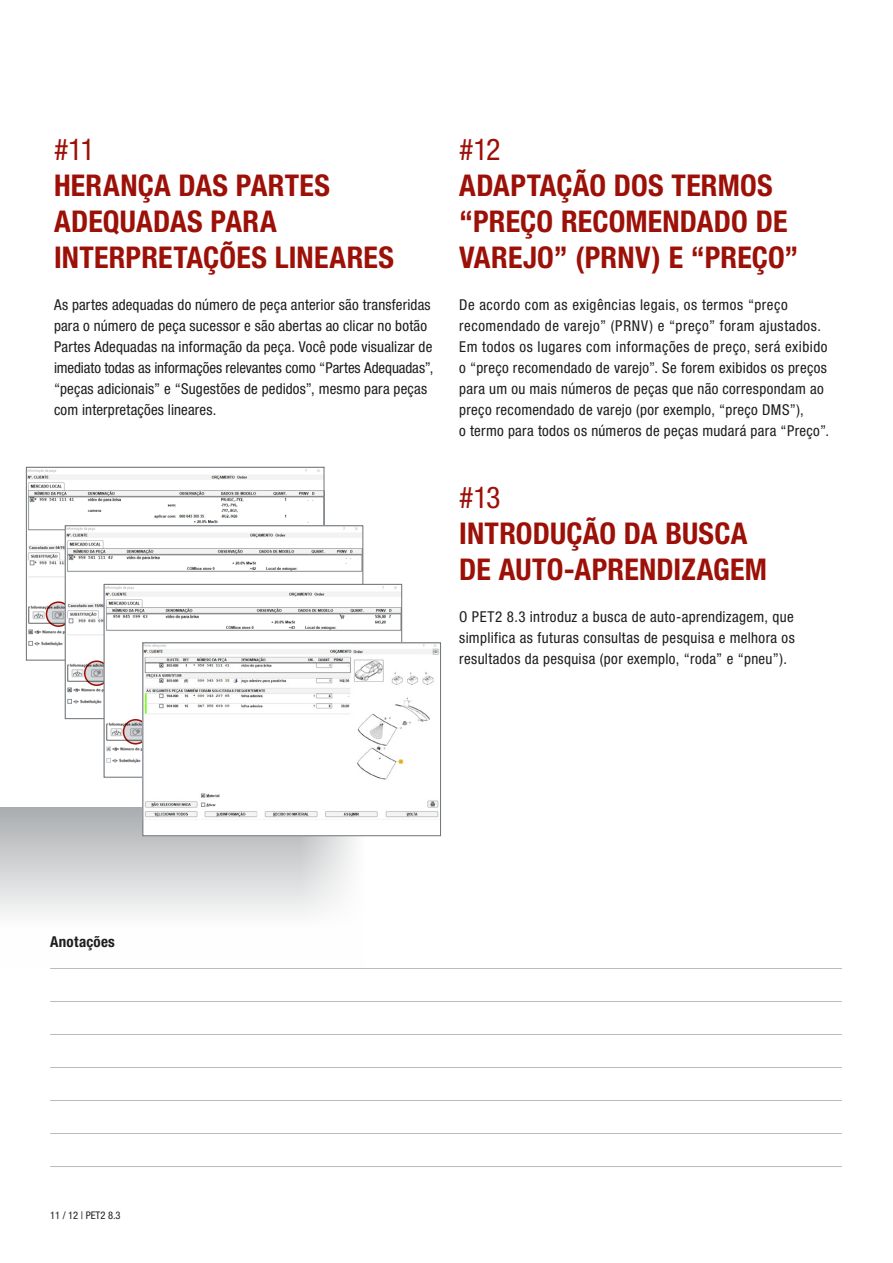
<style>
.page{position:relative;width:893px;height:1263px;background:#fff}
.page>*{position:absolute;margin:0;border:0;box-sizing:border-box;transform-origin:0 0}
.t1{font:700 condensed 30px/36px "Helvetica Neue LT Std";letter-spacing:.005em;color:#9c1007}
.t2{font:condensed 30px "Helvetica Neue LT Std";color:#9c1007}
.t3{font:condensed 15px/21px "Helvetica Neue LT Std";letter-spacing:.02em;color:#1d1d1b}
.t4{font:700 condensed 15px "Helvetica Neue LT Std";letter-spacing:.02em;color:#1d1d1b}
.t5{font:condensed 10.5px "Helvetica Neue LT Std";color:#1d1d1b}
</style>
<div class="page">
<div style="left:0;top:807px;width:415px;height:160px;background:linear-gradient(to bottom,#aeb1b3,#fff)"></div>
<svg style="left:294px;top:836px;width:147px;height:131px"></svg>
<hr style="left:50px;top:968px;width:792px;height:1px;background:#b8bcbf">
<hr style="left:50px;top:1001px;width:792px;height:1px;background:#b8bcbf">
<hr style="left:50px;top:1034px;width:792px;height:1px;background:#b8bcbf">
<hr style="left:50px;top:1067px;width:792px;height:1px;background:#b8bcbf">
<hr style="left:50px;top:1100px;width:792px;height:1px;background:#b8bcbf">
<hr style="left:50px;top:1133px;width:792px;height:1px;background:#b8bcbf">
<hr style="left:50px;top:1166px;width:792px;height:1px;background:#b8bcbf">
<img style="left:28px;top:469px;width:294px;height:189px">
<div style="left:26px;top:467px;width:298px;height:193px;border:1px solid #6e7377"></div>
<svg style="left:46px;top:602px;width:24px;height:24px"></svg>
<div style="left:46px;top:601px;width:25px;height:26px;border:2px solid #9c1007;border-radius:50%"></div>
<img style="left:67px;top:527px;width:294px;height:190px">
<div style="left:65px;top:525px;width:298px;height:194px;border:1px solid #6e7377"></div>
<svg style="left:85px;top:661px;width:24px;height:24px"></svg>
<div style="left:84px;top:660px;width:25px;height:26px;border:2px solid #9c1007;border-radius:50%"></div>
<img style="left:106px;top:586px;width:294px;height:177px">
<div style="left:104px;top:584px;width:298px;height:193px;border:1px solid #6e7377"></div>
<svg style="left:124px;top:720px;width:24px;height:24px"></svg>
<div style="left:123px;top:719px;width:25px;height:25px;border:2px solid #9c1007;border-radius:50%"></div>
<div style="left:143px;top:643px;width:298px;height:193px;background:#fff"></div>
<img style="left:144px;top:644px;width:295px;height:174px">
<div style="left:142px;top:642px;width:299px;height:194px;border:1px solid #6e7377"></div>
<h1 class="t2" style="left:54px;top:132px;width:43px">#11</h1>
<h1 class="t1" style="left:54px;top:167px;width:342px">HERANÇA DAS PARTES<br>ADEQUADAS PARA<br>INTERPRETAÇÕES LINEARES</h1>
<p class="t3" style="left:54px;top:294px;width:381px">As partes adequadas do número de peça anterior são transferidas para o número de peça sucessor e são abertas ao clicar no botão Partes Adequadas na informação da peça. Você pode visualizar de imediato todas as informações relevantes como “Partes Adequadas”, “peças adicionais” e “Sugestões de pedidos”, mesmo para peças com interpretações lineares.</p>
<h1 class="t2" style="left:459px;top:132px;width:43px">#12</h1>
<h1 class="t1" style="left:459px;top:167px;width:341px">ADAPTAÇÃO DOS TERMOS “PREÇO RECOMENDADO DE<br>VAREJO” (PRNV) E “PREÇO”</h1>
<p class="t3" style="left:459px;top:294px;width:371px">De acordo com as exigências legais, os termos “preço recomendado de varejo” (PRNV) e “preço” foram ajustados.<br>Em todos os lugares com informações de preço, será exibido o “preço recomendado de varejo”. Se forem exibidos os preços para um ou mais números de peças que não correspondam ao preço recomendado de varejo (por exemplo, “preço DMS”),<br>o termo para todos os números de peças mudará para “Preço”.</p>
<h1 class="t2" style="left:459px;top:480px;width:43px">#13</h1>
<h1 class="t1" style="left:459px;top:515px;width:309px">INTRODUÇÃO DA BUSCA<br>DE AUTO-APRENDIZAGEM</h1>
<p class="t3" style="left:459px;top:606px;width:337px;text-align:justify">O PET2 8.3 introduz a busca de auto-aprendizagem, que simplifica as futuras consultas de pesquisa e melhora os resultados da pesquisa (por exemplo, “roda” e “pneu”).</p>
<p class="t4" style="left:50px;top:933px;width:66px">Anotações</p>
<p class="t5" style="left:50px;top:1209px;width:72px">11 / 12 | PET2 8.3</p>
</div>
